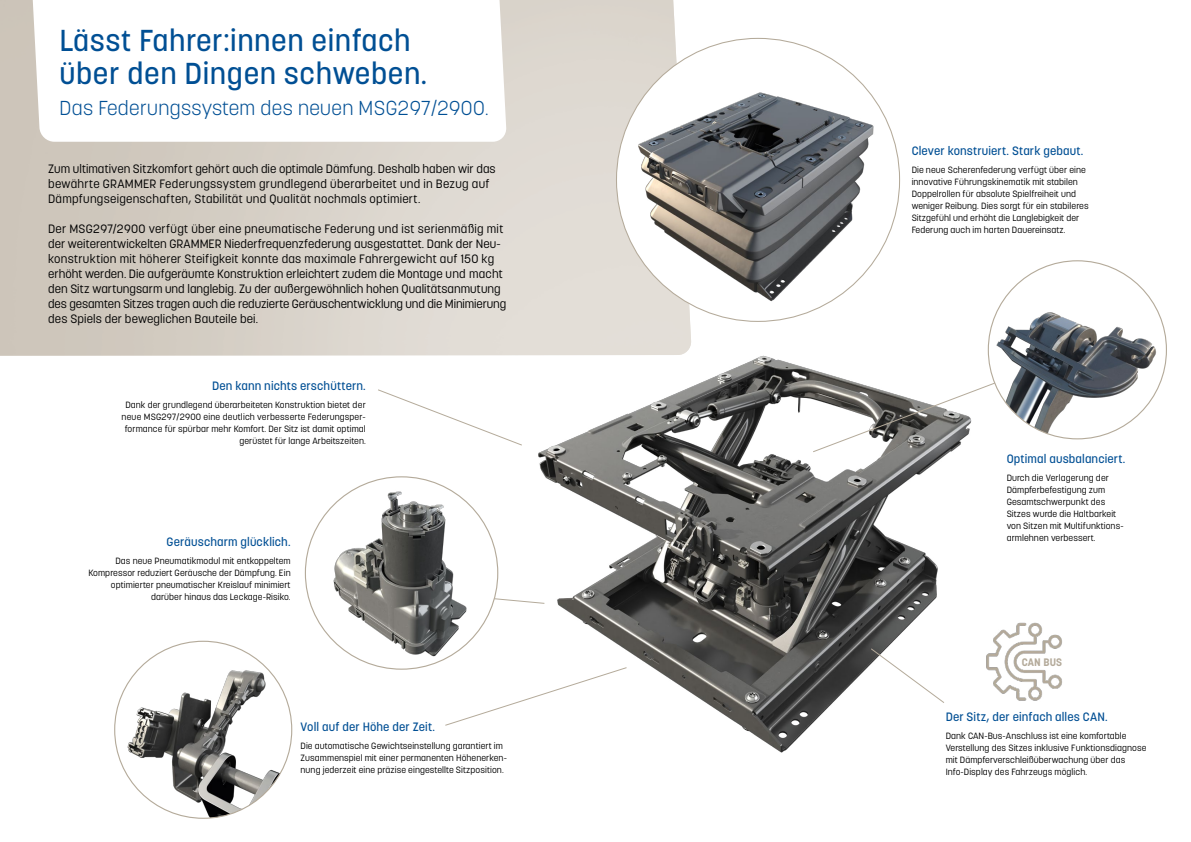
<style>
.page{position:relative;width:1191px;height:842px;background:#fff}
.page>*{position:absolute;margin:0;border:0;box-sizing:border-box;transform-origin:0 0}
.t1{font:500 30px/33px "Korolev";letter-spacing:.02em;color:#004f94}
.t2{font:300 20px "Korolev";letter-spacing:.02em;color:#004f94}
.t3{font:12px/15px "Korolev";letter-spacing:.005em;color:#000}
.t4{font:500 12px "Korolev";letter-spacing:.01em;color:#004f94}
.t5{font:700 10.8px "Korolev";letter-spacing:.01em;color:#b4aa9a}
.t6{font:9px/12px "Korolev";letter-spacing:.01em;color:#000}
</style>
<div class="page">
<svg style="left:32px;top:0;width:475px;height:142px"></svg>
<img style="left:517px;top:317px;width:431px;height:436px">
<img style="left:115px;top:641px;width:177px;height:177px;border-radius:88px">
<img style="left:616px;top:38px;width:283px;height:283px;border-radius:141px">
<svg style="left:378px;top:388px;width:145px;height:58px"></svg>
<svg style="left:498px;top:590px;width:47px;height:14px"></svg>
<img style="left:305px;top:477px;width:193px;height:190px">
<svg style="left:444px;top:666px;width:184px;height:60px"></svg>
<svg style="left:869px;top:647px;width:76px;height:57px"></svg>
<img style="left:986px;top:622px;width:76px;height:79px">
<svg style="left:812px;top:379px;width:176px;height:74px"></svg>
<img style="left:988px;top:261px;width:178px;height:176px">
<h1 class="t1" style="left:60px;top:24px;width:369px">Lässt Fahrer:innen einfach über den Dingen schweben.</h1>
<h2 class="t2" style="left:60px;top:95px;width:430px">Das Federungssystem des neuen MSG297/2900.</h2>
<p class="t3" style="left:48px;top:161px;width:449px">Zum ultimativen Sitzkomfort gehört auch die optimale Dämfung. Deshalb haben wir das bewährte GRAMMER Federungssystem grundlegend überarbeitet und in Bezug auf<br>Dämpfungseigenschaften, Stabilität und Qualität nochmals optimiert.</p>
<p class="t3" style="left:48px;top:221px;width:459px">Der MSG297/2900 verfügt über eine pneumatische Federung und ist serienmäßig mit der weiterentwickelten GRAMMER Niederfrequenzfederung ausgestattet. Dank der Neu&shy;konstruktion mit höherer Steifigkeit konnte das maximale Fahrergewicht auf 150 kg erhöht werden. Die aufgeräumte Konstruktion erleichtert zudem die Montage und macht den Sitz wartungsarm und langlebig. Zu der außergewöhnlich hohen Qualitätsanmutung des gesamten Sitzes tragen auch die reduzierte Geräuschentwicklung und die Minimierung des Spiels der beweglichen Bauteile bei.</p>
<h3 class="t4" style="left:212px;top:379px;width:155px">Den kann nichts erschüttern.</h3>
<p class="t6" style="left:122px;top:399px;width:246px;text-align:right">Dank der grundlegend überarbeiteten Konstruktion bietet der neue MSG297/2900 eine deutlich verbesserte Federungsper&shy;formance für spürbar mehr Komfort. Der Sitz ist damit optimal gerüstet für lange Arbeitszeiten.</p>
<h3 class="t4" style="left:167px;top:534px;width:126px">Geräuscharm glücklich.</h3>
<p class="t6" style="left:88px;top:555px;width:204px;text-align:right">Das neue Pneumatikmodul mit entkoppeltem Kompressor reduziert Geräusche der Dämpfung. Ein optimierter pneumatischer Kreislauf minimiert darüber hinaus das Leckage-Risiko.</p>
<h3 class="t4" style="left:300px;top:719px;width:136px">Voll auf der Höhe der Zeit.</h3>
<p class="t6" style="left:300px;top:740px;width:208px">Die automatische Gewichtseinstellung garantiert im<br>Zusammenspiel mit einer permanenten Höhenerken&shy;nung jederzeit eine präzise eingestellte Sitzposition.</p>
<h3 class="t4" style="left:911px;top:143px;width:173px">Clever konstruiert. Stark gebaut.</h3>
<p class="t6" style="left:911px;top:164px;width:178px">Die neue Scherenfederung verfügt über eine innovative Führungskinematik mit stabilen Doppelrollen für absolute Spielfreiheit und weniger Reibung. Dies sorgt für ein stabileres Sitzgefühl und erhöht die Langlebigkeit der Federung auch im harten Dauereinsatz.</p>
<h3 class="t4" style="left:1006px;top:451px;width:120px">Optimal ausbalanciert.</h3>
<p class="t6" style="left:1006px;top:471px;width:118px">Durch die Verlagerung der<br>Dämpferbefestigung zum<br>Gesamtschwerpunkt des<br>Sitzes wurde die Haltbarkeit von Sitzen mit Multifunktions&shy;armlehnen verbessert.</p>
<p class="t5" style="left:1021px;top:656px;width:42px">CAN BUS</p>
<h3 class="t4" style="left:945px;top:709px;width:163px">Der Sitz, der einfach alles CAN.</h3>
<p class="t6" style="left:945px;top:729px;width:202px">Dank CAN-Bus-Anschluss ist eine komfortable Verstellung des Sitzes inklusive Funktionsdiagnose mit Dämpferverschleißüberwachung über das Info-Display des Fahrzeugs möglich.</p>
</div>
